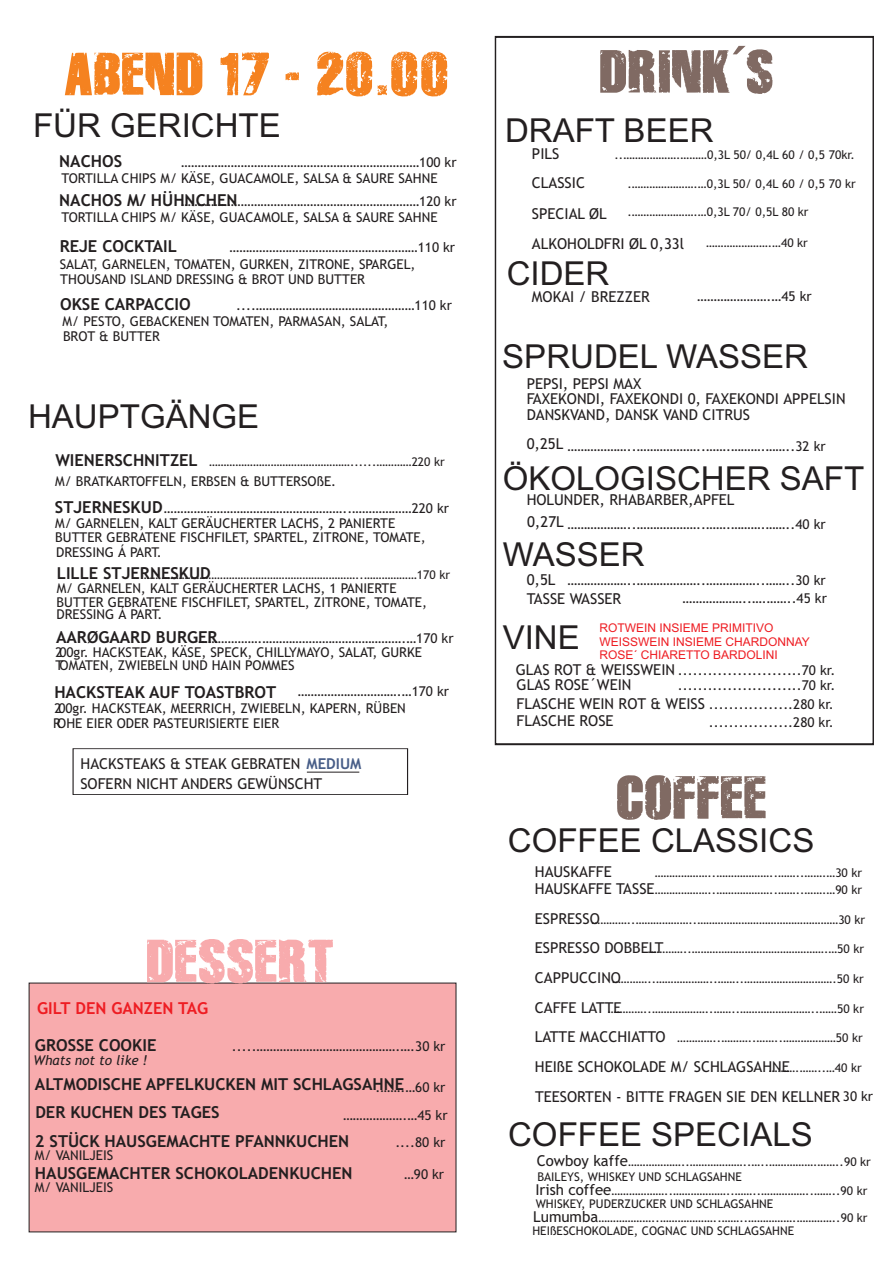
<style>
.page{position:relative;width:893px;height:1262px;background:#fff}
.page>*{position:absolute;margin:0;border:0;box-sizing:border-box;transform-origin:0 0}
.t1{font:60px "Disintegration";color:#f58220}
.t2{font:60px "Disintegration";color:#806a63}
.t3{font:60px "Disintegration";color:#f8abad}
.t4{font:33px "Arial";color:#231f20}
.t5{font:700 16.5px "Trebuchet MS";color:#231f20}
.t6{font:700 16.5px "Trebuchet MS";color:#ee1d23}
.t7{font:15px/30.2px "Trebuchet MS";color:#231f20}
.t8{font:13.5px/16.5px "Trebuchet MS";color:#231f20}
.t9{font:italic 13.5px "Trebuchet MS";color:#231f20}
.t10{font:12px/14.5px "Trebuchet MS";color:#231f20}
.t11{font:12px/13.4px "Arial";color:#ee1d23}
.s1{font-weight:700;font-size:16.5px}
.s2{font-weight:700;color:#485e88}
.s3{font-size:15px}
</style>
<div class="page">
<div style="left:28px;top:982px;width:429px;height:250px;background:#f8abad"></div>
<hr style="left:307px;top:771px;width:52px;height:1px;background:#231f20">
<div style="left:494px;top:36px;width:380px;height:709px;border:2px solid #231f20"></div>
<h1 class="t1" style="left:65px;top:35px;width:387px">ABEND 17 - 20.00</h1>
<h1 class="t2" style="left:599px;top:33px;width:176px">DRINK´S</h1>
<h2 class="t4" style="left:33px;top:113px;width:249px">FÜR GERICHTE</h2>
<h2 class="t4" style="left:505px;top:118px;width:210px">DRAFT BEER</h2>
<p class="t5" style="left:59px;top:155px;width:64px">NACHOS</p>
<p class="t8" style="left:181px;top:155px;width:277px">………………………………………………………………100 kr</p>
<p class="t7" style="left:532px;top:140px;width:29px">PILS</p>
<p class="t10" style="left:614px;top:148px;width:242px">..……………….………0,3L 50/ 0,4L 60 / 0,5 70kr.</p>
<p class="t7" style="left:532px;top:169px;width:54px">CLASSIC</p>
<p class="t10" style="left:627px;top:178px;width:230px">.………………….…0,3L 50/ 0,4L 60 / 0,5 70 kr</p>
<p class="t8" style="left:62px;top:171px;width:377px">TORTILLA CHIPS M/ KÄSE, GUACAMOLE, SALSA &amp; SAURE SAHNE</p>
<p class="t5" style="left:59px;top:193px;width:180px">NACHOS M/ HÜHNCHEN</p>
<p class="t8" style="left:62px;top:194px;width:396px;text-indent:120px">………………………………………………………………120 kr<br>TORTILLA CHIPS M/ KÄSE, GUACAMOLE, SALSA &amp; SAURE SAHNE</p>
<p class="t10" style="left:627px;top:206px;width:183px">.………………….…0,3L 70/ 0,5L 80 kr</p>
<p class="t7" style="left:532px;top:199px;width:154px">SPECIAL ØL<br>ALKOHOLDFRI ØL 0,33l</p>
<p class="t10" style="left:706px;top:237px;width:103px">………………….…40 kr</p>
<p class="t5" style="left:60px;top:240px;width:119px">REJE COCKTAIL</p>
<p class="t8" style="left:60px;top:240px;width:397px;line-height:17px;text-indent:170px">…………………………………………………110 kr<br>SALAT, GARNELEN, TOMATEN, GURKEN, ZITRONE, SPARGEL,</p>
<p class="t8" style="left:60px;top:272px;width:306px">THOUSAND ISLAND DRESSING &amp; BROT UND BUTTER</p>
<p class="t5" style="left:60px;top:297px;width:132px">OKSE CARPACCIO</p>
<h2 class="t4" style="left:506px;top:261px;width:104px">CIDER</h2>
<p class="t7" style="left:532px;top:283px;width:119px">MOKAI / BREZZER</p>
<p class="t8" style="left:697px;top:289px;width:116px">………………….…45 kr</p>
<p class="t8" style="left:63px;top:298px;width:391px;text-indent:173px">....…………………………………………110 kr<br>M/ PESTO, GEBACKENEN TOMATEN, PARMASAN, SALAT,</p>
<p class="t8" style="left:63px;top:329px;width:99px">BROT &amp; BUTTER</p>
<h2 class="t4" style="left:28px;top:404px;width:233px">HAUPTGÄNGE</h2>
<p class="t10" style="left:55px;top:456px;width:391px"><span class="s1">WIENERSCHNITZEL</span> …………………………………………......…………220 kr</p>
<p class="t8" style="left:55px;top:474px;width:282px">M/ BRATKARTOFFELN, ERBSEN &amp; BUTTERSOßE.</p>
<p class="t8" style="left:55px;top:501px;width:395px"><span class="s1">STJERNESKUD</span>………………………………………………..………………220 kr</p>
<p class="t8" style="left:55px;top:509px;width:341px;line-height:29.2px">M/ GARNELEN, KALT GERÄUCHERTER LACHS, 2 PANIERTE<br>DRESSING Á PART.</p>
<p class="t8" style="left:55px;top:530px;width:372px">BUTTER GEBRATENE FISCHFILET, SPARTEL, ZITRONE, TOMATE,</p>
<p class="t5" style="left:57px;top:567px;width:155px">LILLE STJERNESKUD</p>
<p class="t10" style="left:144px;top:569px;width:308px">………………………………………………………………..………………170 kr</p>
<p class="t8" style="left:56px;top:583px;width:372px;line-height:13px">M/ GARNELEN, KALT GERÄUCHERTER LACHS, 1 PANIERTE<br>BUTTER GEBRATENE FISCHFILET, SPARTEL, ZITRONE, TOMATE,<br>DRESSING Á PART.</p>
<p class="t8" style="left:56px;top:631px;width:399px"><span class="s1">AARØGAARD BURGER</span>……………….…………………………………….…170 kr</p>
<p class="t8" style="left:55px;top:646px;width:368px;line-height:13.6px">200gr. HACKSTEAK, KÄSE, SPECK, CHILLYMAYO, SALAT, GURKE<br>TOMATEN, ZWIEBELN UND HAIN POMMES</p>
<p class="t5" style="left:54px;top:686px;width:223px">HACKSTEAK AUF TOASTBROT</p>
<p class="t8" style="left:54px;top:684px;width:396px;text-indent:243px">………………………….…170 kr<br>200gr. HACKSTEAK, MEERRICH, ZWIEBELN, KAPERN, RÜBEN</p>
<p class="t8" style="left:53px;top:716px;width:227px">ROHE EIER ODER PASTEURISIERTE EIER</p>
<p class="t7" style="left:81px;top:750px;width:282px">HACKSTEAKS &amp; STEAK GEBRATEN <span class="s2">MEDIUM</span></p>
<p class="t7" style="left:80px;top:770px;width:243px">SOFERN NICHT ANDERS GEWÜNSCHT</p>
<h1 class="t3" style="left:146px;top:922px;width:190px">DESSERT</h1>
<p class="t6" style="left:37px;top:1001px;width:173px">GILT DEN GANZEN TAG</p>
<p class="t5" style="left:35px;top:1039px;width:123px">GROSSE COOKIE</p>
<p class="t8" style="left:232px;top:1039px;width:215px">.....…………………………………….….30 kr</p>
<p class="t9" style="left:34px;top:1055px;width:116px">Whats not to like !</p>
<p class="t5" style="left:35px;top:1078px;width:371px">ALTMODISCHE APFELKUCKEN MIT SCHLAGSAHNE</p>
<p class="t8" style="left:375px;top:1079px;width:71px">.…….…60 kr</p>
<p class="t5" style="left:35px;top:1106px;width:186px">DER KUCHEN DES TAGES</p>
<p class="t8" style="left:343px;top:1107px;width:106px">……………….…45 kr</p>
<p class="t5" style="left:35px;top:1135px;width:316px">2 STÜCK HAUSGEMACHTE PFANNKUCHEN</p>
<p class="t8" style="left:395px;top:1135px;width:52px">....80 kr</p>
<p class="t8" style="left:35px;top:1148px;width:80px">M/ VANILJEIS</p>
<p class="t5" style="left:35px;top:1166px;width:319px">HAUSGEMACHTER SCHOKOLADENKUCHEN</p>
<p class="t8" style="left:404px;top:1167px;width:42px">…90 kr</p>
<p class="t8" style="left:35px;top:1180px;width:80px">M/ VANILJEIS</p>
<h2 class="t4" style="left:502px;top:343px;width:307px">SPRUDEL WASSER</h2>
<p class="t7" style="left:526px;top:368px;width:225px;line-height:32px">PEPSI, PEPSI MAX<br>DANSKVAND, DANSK VAND CITRUS</p>
<p class="t7" style="left:526px;top:385px;width:320px">FAXEKONDI, FAXEKONDI 0, FAXEKONDI APPELSIN</p>
<p class="t7" style="left:526px;top:430px;width:38px">0,25L</p>
<p class="t8" style="left:567px;top:439px;width:260px">………………..………………..…….……….……..32 kr</p>
<h2 class="t4" style="left:502px;top:466px;width:363px">ÖKOLOGISCHER SAFT</h2>
<p class="t7" style="left:526px;top:486px;width:209px">HOLUNDER, RHABARBER,APFEL</p>
<p class="t8" style="left:527px;top:517px;width:300px"><sup>0,27L</sup> ………………..………………..…….……….……..40 kr</p>
<h2 class="t4" style="left:502px;top:542px;width:143px">WASSER</h2>
<p class="t7" style="left:526px;top:565px;width:30px">0,5L</p>
<p class="t8" style="left:567px;top:572px;width:261px;line-height:18px;text-align:right">………………..………………..……………..……..30 kr ………………..….……..45 kr</p>
<h2 class="t4" style="left:502px;top:625px;width:79px">VINE</h2>
<p class="t7" style="left:516px;top:656px;width:161px">GLAS ROT &amp; WEISSWEIN</p>
<p class="t7" style="left:516px;top:690px;width:190px">FLASCHE WEIN ROT &amp; WEISS</p>
<p class="t7" style="left:526px;top:585px;width:96px">TASSE WASSER</p>
<p class="t11" style="left:599px;top:622px;width:212px">ROTWEIN INSIEME PRIMITIVO<br>WEISSWEIN INSIEME CHARDONNAY<br>ROSE´ CHIARETTO BARDOLINI</p>
<p class="t7" style="left:516px;top:671px;width:116px">GLAS ROSE´WEIN</p>
<p class="t8" style="left:678px;top:678px;width:159px">.........................70 kr.</p>
<p class="t7" style="left:516px;top:706px;width:98px">FLASCHE ROSE</p>
<p class="t8" style="left:709px;top:715px;width:126px">.................280 kr.</p>
<p class="t8" style="left:678px;top:663px;width:159px">.........................70 kr.</p>
<p class="t8" style="left:709px;top:697px;width:126px">.................280 kr.</p>
<h1 class="t2" style="left:616px;top:758px;width:152px">COFFEE</h1>
<h2 class="t4" style="left:508px;top:828px;width:308px">COFFEE CLASSICS</h2>
<p class="t7" style="left:535px;top:858px;width:78px">HAUSKAFFE</p>
<p class="t10" style="left:654px;top:866px;width:209px">………………..………………..……..…….…30 kr</p>
<p class="t10" style="left:535px;top:913px;width:332px"><span class="s3">ESPRESSO</span>…………..………………..…………………………………………30 kr</p>
<p class="t10" style="left:535px;top:942px;width:331px"><span class="s3">ESPRESSO DOBBEL</span>…………..……………………………………….…50 kr</p>
<p class="t10" style="left:535px;top:883px;width:329px"><span class="s3">HAUSKAFFE TASSE</span>………………..………………..……..…….…90 kr</p>
<p class="t7" style="left:654px;top:934px;width:10px">T</p>
<p class="t10" style="left:535px;top:972px;width:330px"><span class="s3">CAPPUCCINO</span>…………..………………..……..………………………….50 kr</p>
<p class="t10" style="left:535px;top:1002px;width:330px"><span class="s3">CAFFE LATTE</span>…………..………………..……..……………………..……50 kr</p>
<p class="t10" style="left:535px;top:1031px;width:329px"><span class="s3">LATTE MACCHIATTO</span> …………..………..……..………………50 kr</p>
<p class="t7" style="left:535px;top:1053px;width:256px">HEIßE SCHOKOLADE M/ SCHLAGSAHNE</p>
<p class="t10" style="left:768px;top:1061px;width:94px">……….……..…40 kr</p>
<p class="t7" style="left:535px;top:1082px;width:306px">TEESORTEN - BITTE FRAGEN SIE DEN KELLNER</p>
<p class="t8" style="left:842px;top:1089px;width:32px">30 kr</p>
<h2 class="t4" style="left:508px;top:1122px;width:306px">COFFEE SPECIALS</h2>
<p class="t10" style="left:535px;top:1155px;width:337px"><span class="s3">Cowboy kaffe</span>………………..………………..…..…………….……..90 kr<br>BAILEYS, WHISKEY UND SCHLAGSAHNE<br><span class="s3">Irish coffee</span>………………..………………..……..……………..……..90 kr</p>
<p class="t10" style="left:532px;top:1198px;width:337px;line-height:13.5px">WHISKEY, PUDERZUCKER UND SCHLAGSAHNE<br><span class="s3">Lumumba</span>………………..………………..……..…………….…………..90 kr<br>HEIßESCHOKOLADE, COGNAC UND SCHLAGSAHNE</p>
</div>
